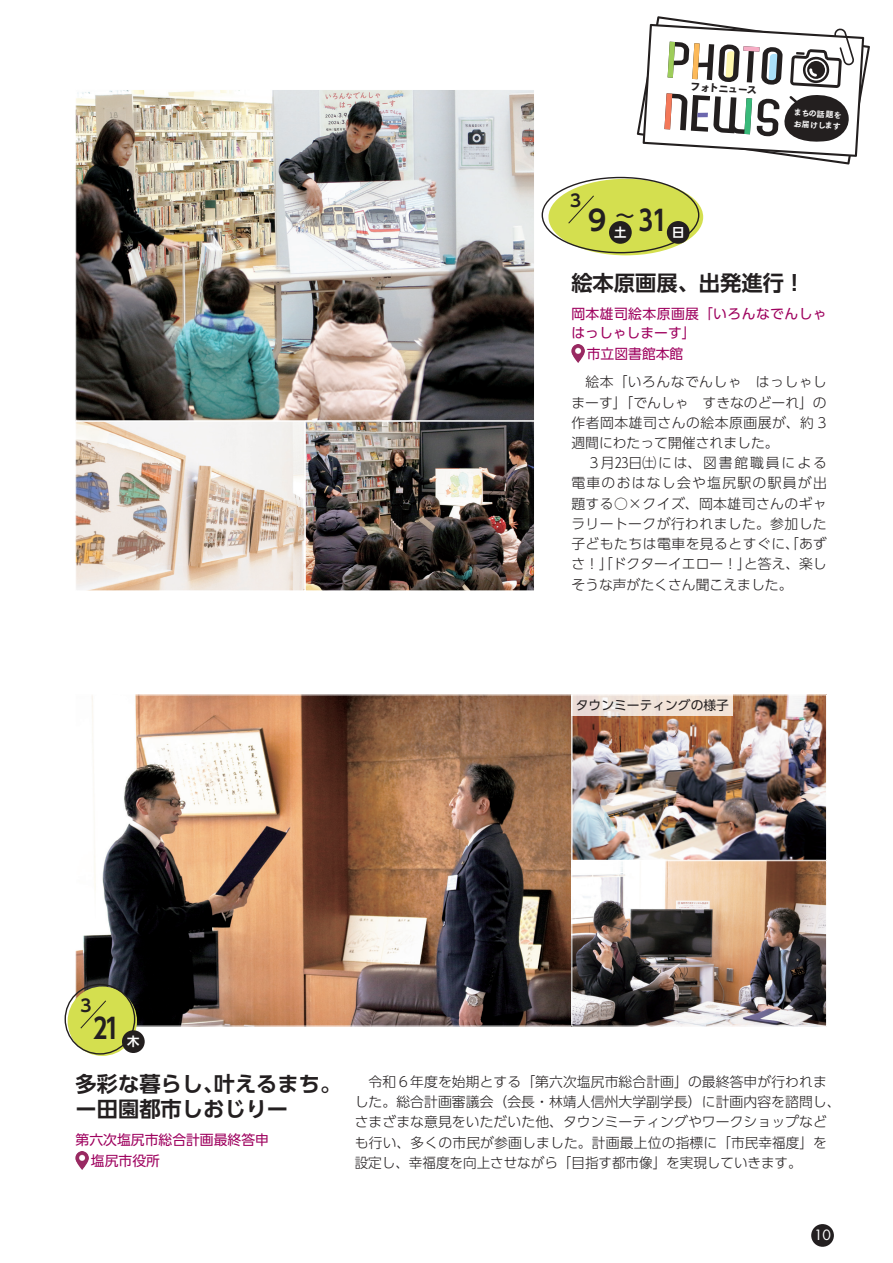
<style>
.page{position:relative;width:893px;height:1263px;background:#fff}
.page>*{position:absolute;margin:0;border:0;box-sizing:border-box;transform-origin:0 0}
.t1{font:700 27.9px "UD Shin Go NT Pro De";color:#231f20}
.t2{font:700 21.3px/25.5px "UD Shin Go Pro De";color:#231f20}
.t3{font:700 19.2px "UD Shin Go NT Pro De";color:#231f20}
.t4{font:700 16.95px "UD Shin Go NT Pro De";color:#231f20}
.t5{font:300 13.8px/20.2px "UD Shin Go Pro";letter-spacing:.03em;color:#231f20}
.t6{font:300 13.8px/20.2px "UD Shin Go Pro";letter-spacing:.005em;color:#231f20}
.t7{font:13.8px/19.2px "UD Shin Go Pro";letter-spacing:.03em;color:#9e015e}
.t8{font:13.8px/21.1px "UD Shin Go Pro";color:#9e015e}
.t9{font:13.8px "Futura";color:#fff}
.t10{font:12.75px "UD Shin Go Pro";color:#231f20}
.t11{font:700 12.3px "UD Shin Go NT Pro De";color:#fff}
.t12{font:9.9px "Tsuku Go Pro H";color:#231f1f}
.t13{font:8.1px/11.1px "Tsuku Go Pro E";color:#fff}
</style>
<div class="page">
<svg style="left:637px;top:16px;width:233px;height:149px"></svg>
<img style="left:571px;top:345px;width:14px;height:17px">
<img style="left:77px;top:91px;width:456px;height:498px">
<div style="left:75px;top:421px;width:230px;height:170px;border:1px solid #fff"></div>
<div style="left:75px;top:89px;width:460px;height:332px;border:1px solid #fff"></div>
<div style="left:305px;top:421px;width:230px;height:170px;border:1px solid #fff"></div>
<img style="left:77px;top:697px;width:748px;height:327px">
<div style="left:572px;top:695px;width:255px;height:165px;border:1px solid #fff"></div>
<div style="left:572px;top:860px;width:255px;height:166px;border:1px solid #fff"></div>
<img style="left:76px;top:1151px;width:13px;height:18px">
<div style="left:68px;top:986px;width:69px;height:70px;background:#d4df4f;border-radius:50%"></div>
<div style="left:65px;top:984px;width:70px;height:70px;border:1px solid #231f20;border-radius:50%"></div>
<svg style="left:80px;top:1000px;width:26px;height:29px"></svg>
<div style="left:122px;top:1030px;width:23px;height:23px;background:#231f1f;border-radius:50%"></div>
<div style="left:548px;top:179px;width:155px;height:76px;background:#d4df4f;border-radius:50%"></div>
<svg style="left:568px;top:195px;width:26px;height:29px"></svg>
<div style="left:667px;top:221px;width:23px;height:23px;background:#231f1f;border-radius:50%"></div>
<div style="left:609px;top:221px;width:23px;height:23px;background:#231f1f;border-radius:50%"></div>
<div style="left:572px;top:695px;width:161px;height:21px;background:#f1e3d8"></div>
<div style="left:811px;top:1224px;width:23px;height:23px;background:#231f20;border-radius:50%"></div>
<p class="t12" style="left:691px;top:81px;width:68px;rotate:3deg">フォトニュース</p>
<p class="t4" style="left:567px;top:187px;width:10px">3</p>
<h1 class="t1" style="left:583px;top:198px;width:29px">9</h1>
<h1 class="t1" style="left:639px;top:198px;width:29px">31</h1>
<h3 class="t3" style="left:615px;top:200px;width:21px">~</h3>
<p class="t11" style="left:614px;top:222px;width:14px">土</p>
<p class="t11" style="left:672px;top:222px;width:14px">日</p>
<p class="t13" style="left:794px;top:106px;width:49px;rotate:4deg">まちの話題をお届けします</p>
<h2 class="t2" style="left:571px;top:270px;width:235px">絵本原画展、出発進行！</h2>
<p class="t7" style="left:571px;top:303px;width:257px">岡本雄司絵本原画展「いろんなでんしゃはっしゃしまーす」</p>
<p class="t8" style="left:587px;top:343px;width:98px">市立図書館本館</p>
<p class="t5" style="left:571px;top:372px;width:257px">　絵本「いろんなでんしゃ　はっしゃしまーす」「でんしゃ　すきなのどーれ」の作者岡本雄司さんの絵本原画展が、約 3週間にわたって開催されました。<br>　３月23日㈯には、図書館職員による電車のおはなし会や塩尻駅の駅員が出題する○×クイズ、岡本雄司さんのギャラリートークが行われました。参加した子どもたちは電車を見るとすぐに、「あずさ！」「ドクターイエロー！」と答え、楽しそうな声がたくさん聞こえました。</p>
<p class="t10" style="left:576px;top:695px;width:155px">タウンミーティングの様子</p>
<p class="t4" style="left:78px;top:992px;width:18px">３</p>
<h1 class="t1" style="left:93px;top:1005px;width:27px">２1</h1>
<p class="t11" style="left:127px;top:1032px;width:14px">木</p>
<h2 class="t2" style="left:76px;top:1070px;width:267px">多彩な暮らし、叶えるまち。ー田園都市しおじりー</h2>
<p class="t8" style="left:91px;top:1128px;width:180px;text-indent:-15px">第六次塩尻市総合計画最終答申塩尻市役所</p>
<p class="t6" style="left:355px;top:1071px;width:487px">　令和６年度を始期とする「第六次塩尻市総合計画」の最終答申が行われました。総合計画審議会（会長・林靖人信州大学副学長）に計画内容を諮問し、さまざまな意見をいただいた他、タウンミーティングやワークショップなども行い、多くの市民が参画しました。計画最上位の指標に「市民幸福度」を設定し、幸福度を向上させながら「目指す都市像」を実現していきます。</p>
<p class="t9" style="left:814px;top:1226px;width:19px">10</p>
</div>
